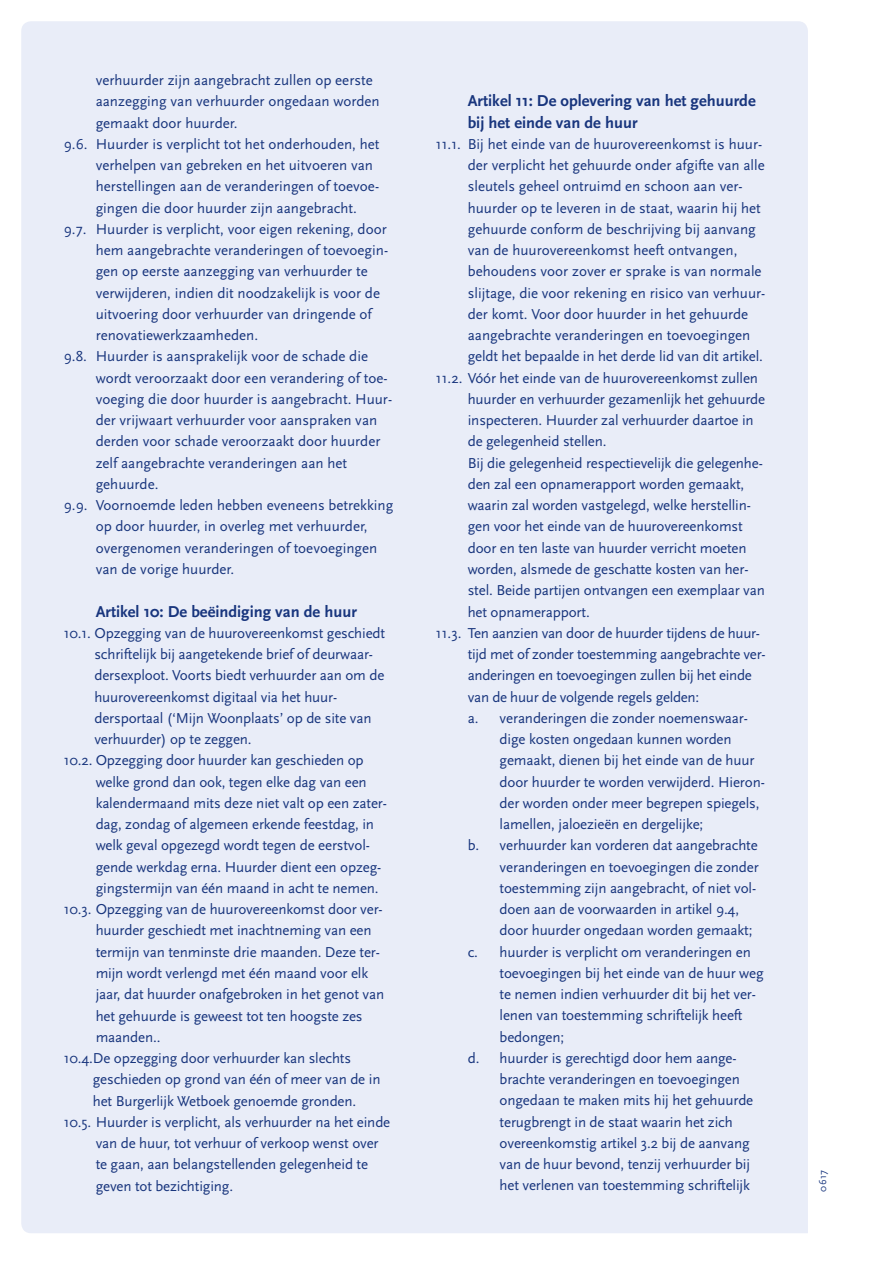
<style>
.page{position:relative;width:893px;height:1263px;background:#fff}
.page>*{position:absolute;margin:0;border:0;box-sizing:border-box;transform-origin:0 0}
.t1{font:700 16.5px/21.3px "Scala Sans";color:#18357d}
.t2{font:15px "Scala Sans";letter-spacing:-.01em;color:#18357d}
.t3{font:10.5px "Scala Sans";color:#18357d}
</style>
<div class="page">
<div style="left:21px;top:21px;width:787px;height:1212px;background:#e9edf8"></div>
<p class="t2" style="left:96px;top:72px;width:279px">verhuurder zijn aangebracht zullen op eerste</p>
<p class="t2" style="left:96px;top:93px;width:286px">aanzegging van verhuurder ongedaan worden</p>
<p class="t2" style="left:96px;top:115px;width:143px">gemaakt door huurder.</p>
<p class="t2" style="left:64px;top:136px;width:317px">9.6. Huurder is verplicht tot het onderhouden, het</p>
<p class="t2" style="left:96px;top:157px;width:279px">verhelpen van gebreken en het uitvoeren van</p>
<p class="t2" style="left:96px;top:178px;width:285px">herstellingen aan de veranderingen of toevoe-</p>
<p class="t2" style="left:96px;top:200px;width:263px">gingen die door huurder zijn aangebracht.</p>
<p class="t2" style="left:64px;top:221px;width:324px">9.7. Huurder is verplicht, voor eigen rekening, door</p>
<p class="t2" style="left:96px;top:242px;width:294px">hem aangebrachte veranderingen of toevoegin-</p>
<p class="t2" style="left:96px;top:263px;width:274px">gen op eerste aanzegging van verhuurder te</p>
<p class="t2" style="left:96px;top:285px;width:286px">verwijderen, indien dit noodzakelijk is voor de</p>
<p class="t2" style="left:96px;top:306px;width:278px">uitvoering door verhuurder van dringende of</p>
<p class="t2" style="left:96px;top:327px;width:164px">renovatiewerkzaamheden.</p>
<p class="t2" style="left:64px;top:348px;width:306px">9.8. Huurder is aansprakelijk voor de schade die</p>
<p class="t2" style="left:96px;top:370px;width:293px">wordt veroorzaakt door een verandering of toe-</p>
<p class="t2" style="left:96px;top:391px;width:298px">voeging die door huurder is aangebracht. Huur-</p>
<p class="t2" style="left:96px;top:412px;width:283px">der vrijwaart verhuurder voor aanspraken van</p>
<p class="t2" style="left:96px;top:433px;width:286px">derden voor schade veroorzaakt door huurder</p>
<p class="t2" style="left:96px;top:455px;width:253px">zelf aangebrachte veranderingen aan het</p>
<p class="t2" style="left:96px;top:476px;width:64px">gehuurde.</p>
<p class="t2" style="left:64px;top:497px;width:331px">9.9. Voornoemde leden hebben eveneens betrekking</p>
<p class="t2" style="left:96px;top:518px;width:273px">op door huurder, in overleg met verhuurder,</p>
<p class="t2" style="left:96px;top:540px;width:283px">overgenomen veranderingen of toevoegingen</p>
<p class="t2" style="left:96px;top:561px;width:140px">van de vorige huurder.</p>
<p class="t1" style="left:96px;top:601px;width:263px">Artikel 10: De beëindiging van de huur</p>
<p class="t2" style="left:64px;top:625px;width:323px">10.1. Opzegging van de huurovereenkomst geschiedt</p>
<p class="t2" style="left:94px;top:646px;width:280px">schriftelijk bij aangetekende brief of deurwaar-</p>
<p class="t2" style="left:94px;top:667px;width:291px">dersexploot. Voorts biedt verhuurder aan om de</p>
<p class="t2" style="left:94px;top:689px;width:244px">huurovereenkomst digitaal via het huur-</p>
<p class="t2" style="left:94px;top:710px;width:279px">dersportaal (‘Mijn Woonplaats’ op de site van</p>
<p class="t2" style="left:94px;top:731px;width:159px">verhuurder) op te zeggen.</p>
<p class="t2" style="left:64px;top:752px;width:301px">10.2. Opzegging door huurder kan geschieden op</p>
<p class="t2" style="left:96px;top:774px;width:273px">welke grond dan ook, tegen elke dag van een</p>
<p class="t2" style="left:96px;top:795px;width:293px">kalendermaand mits deze niet valt op een zater-</p>
<p class="t2" style="left:96px;top:816px;width:280px">dag, zondag of algemeen erkende feestdag, in</p>
<p class="t2" style="left:96px;top:837px;width:276px">welk geval opgezegd wordt tegen de eerstvol-</p>
<p class="t2" style="left:96px;top:859px;width:287px">gende werkdag erna. Huurder dient een opzeg-</p>
<p class="t2" style="left:96px;top:880px;width:285px">gingstermijn van één maand in acht te nemen.</p>
<p class="t2" style="left:64px;top:901px;width:320px">10.3. Opzegging van de huurovereenkomst door ver-</p>
<p class="t2" style="left:96px;top:922px;width:277px">huurder geschiedt met inachtneming van een</p>
<p class="t2" style="left:96px;top:944px;width:286px">termijn van tenminste drie maanden. Deze ter-</p>
<p class="t2" style="left:96px;top:965px;width:274px">mijn wordt verlengd met één maand voor elk</p>
<p class="t2" style="left:96px;top:986px;width:290px">jaar, dat huurder onafgebroken in het genot van</p>
<p class="t2" style="left:96px;top:1007px;width:268px">het gehuurde is geweest tot ten hoogste zes</p>
<p class="t2" style="left:96px;top:1029px;width:66px">maanden..</p>
<p class="t2" style="left:64px;top:1050px;width:289px">10.4.De opzegging door verhuurder kan slechts</p>
<p class="t2" style="left:93px;top:1071px;width:289px">geschieden op grond van één of meer van de in</p>
<p class="t2" style="left:93px;top:1092px;width:265px">het Burgerlijk Wetboek genoemde gronden.</p>
<p class="t2" style="left:64px;top:1114px;width:328px">10.5. Huurder is verplicht, als verhuurder na het einde</p>
<p class="t2" style="left:96px;top:1135px;width:285px">van de huur, tot verhuur of verkoop wenst over</p>
<p class="t2" style="left:96px;top:1156px;width:274px">te gaan, aan belangstellenden gelegenheid te</p>
<p class="t2" style="left:96px;top:1177px;width:139px">geven tot bezichtiging.</p>
<p class="t1" style="left:468px;top:91px;width:289px">Artikel 11: De oplevering van het gehuurde bij het einde van de huur</p>
<p class="t2" style="left:436px;top:136px;width:328px">11.1. Bij het einde van de huurovereenkomst is huur-</p>
<p class="t2" style="left:468px;top:157px;width:299px">der verplicht het gehuurde onder afgifte van alle</p>
<p class="t2" style="left:468px;top:178px;width:276px">sleutels geheel ontruimd en schoon aan ver-</p>
<p class="t2" style="left:468px;top:200px;width:295px">huurder op te leveren in de staat, waarin hij het</p>
<p class="t2" style="left:468px;top:221px;width:290px">gehuurde conform de beschrijving bij aanvang</p>
<p class="t2" style="left:468px;top:242px;width:271px">van de huurovereenkomst heeft ontvangen,</p>
<p class="t2" style="left:468px;top:263px;width:295px">behoudens voor zover er sprake is van normale</p>
<p class="t2" style="left:468px;top:285px;width:299px">slijtage, die voor rekening en risico van verhuur-</p>
<p class="t2" style="left:468px;top:306px;width:282px">der komt. Voor door huurder in het gehuurde</p>
<p class="t2" style="left:468px;top:327px;width:284px">aangebrachte veranderingen en toevoegingen</p>
<p class="t2" style="left:468px;top:348px;width:297px">geldt het bepaalde in het derde lid van dit artikel.</p>
<p class="t2" style="left:436px;top:370px;width:324px">11.2. Vóór het einde van de huurovereenkomst zullen</p>
<p class="t2" style="left:468px;top:391px;width:299px">huurder en verhuurder gezamenlijk het gehuurde</p>
<p class="t2" style="left:468px;top:412px;width:288px">inspecteren. Huurder zal verhuurder daartoe in</p>
<p class="t2" style="left:468px;top:433px;width:140px">de gelegenheid stellen.</p>
<p class="t2" style="left:468px;top:455px;width:297px">Bij die gelegenheid respectievelijk die gelegenhe-</p>
<p class="t2" style="left:468px;top:476px;width:278px">den zal een opnamerapport worden gemaakt,</p>
<p class="t2" style="left:468px;top:497px;width:285px">waarin zal worden vastgelegd, welke herstellin-</p>
<p class="t2" style="left:468px;top:518px;width:277px">gen voor het einde van de huurovereenkomst</p>
<p class="t2" style="left:468px;top:540px;width:280px">door en ten laste van huurder verricht moeten</p>
<p class="t2" style="left:468px;top:561px;width:282px">worden, alsmede de geschatte kosten van her-</p>
<p class="t2" style="left:468px;top:582px;width:299px">stel. Beide partijen ontvangen een exemplaar van</p>
<p class="t2" style="left:468px;top:603px;width:124px">het opnamerapport.</p>
<p class="t2" style="left:436px;top:625px;width:326px">11.3. Ten aanzien van door de huurder tijdens de huur-</p>
<p class="t2" style="left:468px;top:646px;width:299px">tijd met of zonder toestemming aangebrachte ver-</p>
<p class="t2" style="left:468px;top:667px;width:286px">anderingen en toevoegingen zullen bij het einde</p>
<p class="t2" style="left:468px;top:688px;width:233px">van de huur de volgende regels gelden:</p>
<p class="t2" style="left:468px;top:710px;width:282px">a. veranderingen die zonder noemenswaar-</p>
<p class="t2" style="left:500px;top:731px;width:234px">dige kosten ongedaan kunnen worden</p>
<p class="t2" style="left:500px;top:752px;width:256px">gemaakt, dienen bij het einde van de huur</p>
<p class="t2" style="left:500px;top:773px;width:267px">door huurder te worden verwijderd. Hieron-</p>
<p class="t2" style="left:500px;top:795px;width:261px">der worden onder meer begrepen spiegels,</p>
<p class="t2" style="left:500px;top:816px;width:205px">lamellen, jaloezieën en dergelijke;</p>
<p class="t2" style="left:468px;top:837px;width:292px">b. verhuurder kan vorderen dat aangebrachte</p>
<p class="t2" style="left:500px;top:858px;width:261px">veranderingen en toevoegingen die zonder</p>
<p class="t2" style="left:500px;top:880px;width:258px">toestemming zijn aangebracht, of niet vol-</p>
<p class="t2" style="left:500px;top:901px;width:241px">doen aan de voorwaarden in artikel 9.4,</p>
<p class="t2" style="left:500px;top:922px;width:254px">door huurder ongedaan worden gemaakt;</p>
<p class="t2" style="left:468px;top:943px;width:285px">c. huurder is verplicht om veranderingen en</p>
<p class="t2" style="left:500px;top:965px;width:265px">toevoegingen bij het einde van de huur weg</p>
<p class="t2" style="left:500px;top:986px;width:258px">te nemen indien verhuurder dit bij het ver-</p>
<p class="t2" style="left:500px;top:1007px;width:244px">lenen van toestemming schriftelijk heeft</p>
<p class="t2" style="left:500px;top:1029px;width:66px">bedongen;</p>
<p class="t2" style="left:468px;top:1050px;width:270px">d. huurder is gerechtigd door hem aange-</p>
<p class="t2" style="left:500px;top:1071px;width:242px">brachte veranderingen en toevoegingen</p>
<p class="t2" style="left:500px;top:1092px;width:255px">ongedaan te maken mits hij het gehuurde</p>
<p class="t2" style="left:500px;top:1114px;width:235px">terugbrengt in de staat waarin het zich</p>
<p class="t2" style="left:500px;top:1135px;width:252px">overeenkomstig artikel 3.2 bij de aanvang</p>
<p class="t2" style="left:500px;top:1156px;width:252px">van de huur bevond, tenzij verhuurder bij</p>
<p class="t2" style="left:500px;top:1177px;width:252px">het verlenen van toestemming schriftelijk</p>
<p class="t3" style="left:817px;top:1192px;width:24px;rotate:-90deg">0617</p>
</div>
